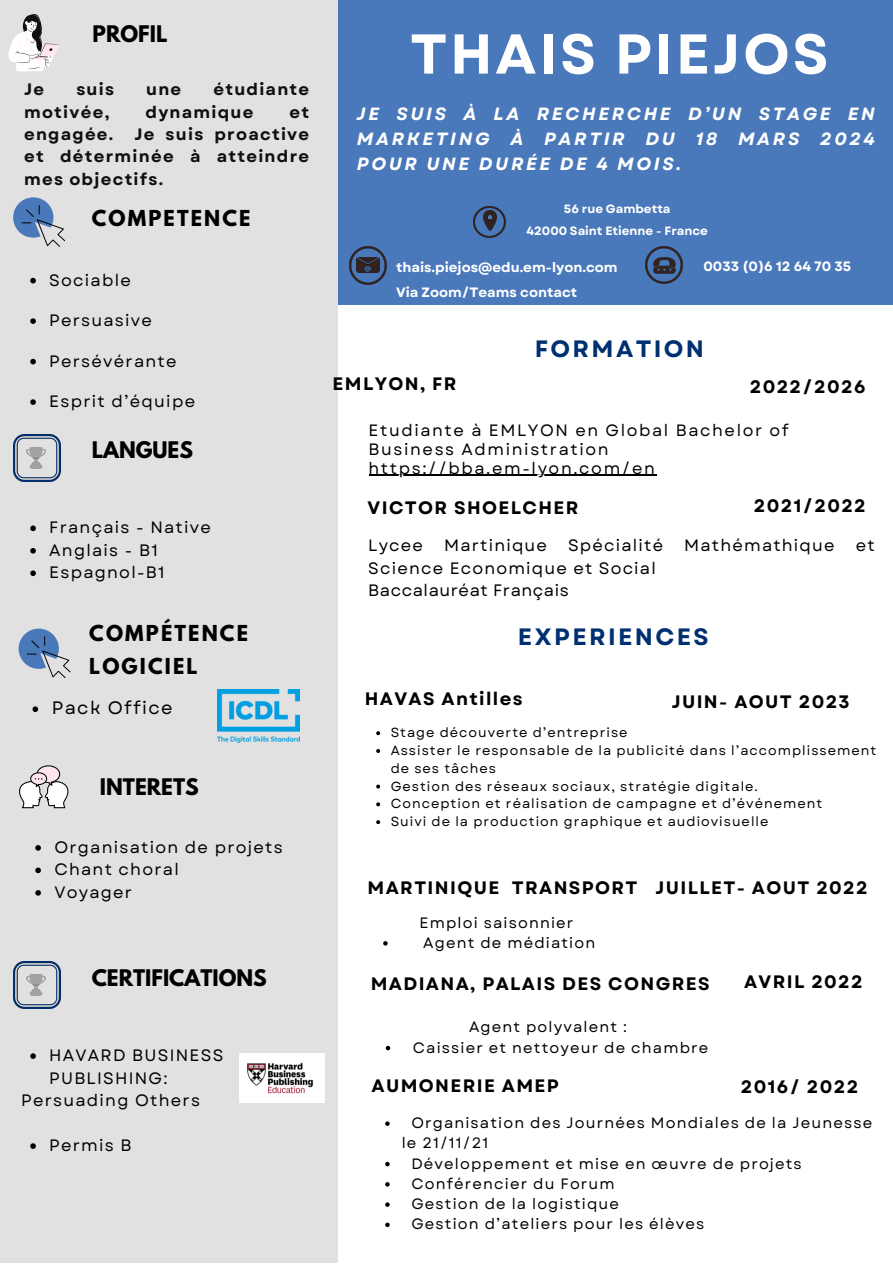
<style>
.page{position:relative;width:893px;height:1264px;background:#fff}
.page>*{position:absolute;margin:0;border:0;box-sizing:border-box;transform-origin:0 0}
.t1{font:700 55.95px "Garet";letter-spacing:.05em;color:#fff}
.t2{font:700 23.7px "Garet";letter-spacing:.1em;color:#003072}
.t3{font:700 20.25px "League Spartan";color:#000}
.t4{font:700 19.5px/32.5px "League Spartan";letter-spacing:.11em;color:#000}
.t5{font:700 18px "Garet";letter-spacing:.075em;color:#000}
.t6{font:18px "Garet";letter-spacing:.075em;color:#000}
.t7{font:italic 700 17.7px/24.8px "Garet";letter-spacing:.15em;color:#fff;text-align:justify}
.t8{font:16.5px/22.5px "Garet";letter-spacing:.075em;color:#000}
.t9{font:700 16.5px/22.5px "Garet";letter-spacing:.075em;color:#100f0d;text-align:justify}
.t10{font:16.5px "Garet";letter-spacing:.035em;color:#000}
.t11{font:16.35px/19px "Garet";letter-spacing:.1em;color:#000}
.t12{font:15px/20.2px "Garet";letter-spacing:.075em;color:#000}
.t13{font:700 13.5px "Garet";color:#fff}
.t14{font:13.2px/17.7px "Garet";letter-spacing:.075em;color:#000}
.t15{font:700 12px "Garet";color:#fff}
</style>
<div class="page">
<div style="left:0;top:0;width:892px;height:305px;background:#4a79bb"></div>
<div style="left:0;top:0;width:337px;height:1262px;background:#e1e1e1"></div>
<img style="left:645px;top:247px;width:37px;height:37px">
<img style="left:654px;top:257px;width:21px;height:16px">
<img style="left:350px;top:247px;width:37px;height:37px">
<img style="left:357px;top:257px;width:22px;height:16px">
<img style="left:218px;top:689px;width:82px;height:53px">
<img style="left:239px;top:1053px;width:86px;height:49px">
<svg style="left:30px;top:278px;width:6px;height:5px"></svg>
<svg style="left:30px;top:318px;width:6px;height:6px"></svg>
<svg style="left:30px;top:359px;width:6px;height:5px"></svg>
<svg style="left:30px;top:399px;width:6px;height:6px"></svg>
<svg style="left:30px;top:525px;width:6px;height:6px"></svg>
<svg style="left:30px;top:548px;width:6px;height:5px"></svg>
<svg style="left:30px;top:570px;width:6px;height:6px"></svg>
<svg style="left:35px;top:845px;width:6px;height:5px"></svg>
<svg style="left:35px;top:867px;width:6px;height:6px"></svg>
<svg style="left:35px;top:890px;width:6px;height:5px"></svg>
<svg style="left:32px;top:706px;width:6px;height:6px"></svg>
<svg style="left:30px;top:1053px;width:6px;height:5px"></svg>
<svg style="left:30px;top:1143px;width:6px;height:5px"></svg>
<svg style="left:8px;top:14px;width:58px;height:57px"></svg>
<svg style="left:13px;top:197px;width:52px;height:50px"></svg>
<svg style="left:19px;top:765px;width:50px;height:43px"></svg>
<img style="left:13px;top:434px;width:47px;height:47px">
<hr style="left:368px;top:475px;width:288px;height:1px;background:#000">
<svg style="left:19px;top:628px;width:51px;height:50px"></svg>
<img style="left:13px;top:961px;width:47px;height:47px">
<svg style="left:376px;top:731px;width:4px;height:4px"></svg>
<svg style="left:376px;top:749px;width:4px;height:4px"></svg>
<svg style="left:376px;top:784px;width:4px;height:4px"></svg>
<svg style="left:376px;top:802px;width:4px;height:4px"></svg>
<svg style="left:376px;top:820px;width:4px;height:4px"></svg>
<svg style="left:383px;top:941px;width:4px;height:4px"></svg>
<svg style="left:386px;top:1045px;width:4px;height:5px"></svg>
<svg style="left:385px;top:1121px;width:4px;height:4px"></svg>
<svg style="left:385px;top:1161px;width:4px;height:5px"></svg>
<svg style="left:385px;top:1182px;width:4px;height:4px"></svg>
<svg style="left:385px;top:1202px;width:4px;height:4px"></svg>
<svg style="left:385px;top:1222px;width:4px;height:5px"></svg>
<img style="left:474px;top:206px;width:31px;height:32px">
<img style="left:483px;top:210px;width:14px;height:20px">
<p class="t3" style="left:92px;top:24px;width:76px">PROFIL</p>
<p class="t9" style="left:24px;top:78px;width:22px">Je</p>
<p class="t9" style="left:76px;top:78px;width:39px">suis</p>
<p class="t9" style="left:146px;top:78px;width:37px">une</p>
<p class="t9" style="left:213px;top:78px;width:97px">étudiante</p>
<p class="t9" style="left:24px;top:101px;width:87px">motivée,</p>
<p class="t9" style="left:145px;top:101px;width:109px">dynamique</p>
<p class="t9" style="left:289px;top:101px;width:21px">et</p>
<p class="t9" style="left:24px;top:123px;width:91px">engagée.</p>
<p class="t9" style="left:24px;top:123px;width:286px;text-indent:110px">Je suis proactive et déterminée à atteindre mes objectifs.</p>
<p class="t4" style="left:92px;top:204px;width:160px">COMPETENCE</p>
<p class="t8" style="left:49px;top:269px;width:83px">Sociable</p>
<p class="t8" style="left:49px;top:309px;width:104px">Persuasive</p>
<p class="t8" style="left:49px;top:350px;width:129px">Persévérante</p>
<p class="t8" style="left:49px;top:390px;width:147px">Esprit d’équipe</p>
<p class="t3" style="left:92px;top:440px;width:103px">LANGUES</p>
<p class="t8" style="left:49px;top:516px;width:163px">Français - Native</p>
<p class="t8" style="left:49px;top:539px;width:110px">Anglais - B1</p>
<p class="t8" style="left:49px;top:561px;width:117px">Espagnol-B1</p>
<p class="t4" style="left:89px;top:619px;width:160px">COMPÉTENCE<br>LOGICIEL</p>
<p class="t6" style="left:52px;top:695px;width:122px">Pack Office</p>
<p class="t3" style="left:100px;top:776px;width:100px">INTERETS</p>
<p class="t8" style="left:54px;top:836px;width:230px">Organisation de projets</p>
<p class="t8" style="left:54px;top:858px;width:126px">Chant choral</p>
<p class="t8" style="left:54px;top:881px;width:79px">Voyager</p>
<p class="t3" style="left:92px;top:967px;width:177px">CERTIFICATIONS</p>
<p class="t8" style="left:49px;top:1044px;width:175px">HAVARD BUSINESS<br>PUBLISHING:</p>
<p class="t8" style="left:21px;top:1089px;width:180px">Persuading Others</p>
<p class="t8" style="left:49px;top:1134px;width:84px">Permis B</p>
<p class="t1" style="left:410px;top:14px;width:420px">THAIS PIEJOS</p>
<p class="t7" style="left:357px;top:102px;width:519px">JE SUIS À LA RECHERCHE D’UN STAGE EN MARKETING À PARTIR DU 18 MARS 2024<br>POUR UNE DURÉE DE 4 MOIS.</p>
<p class="t15" style="left:564px;top:200px;width:108px">56 rue Gambetta</p>
<p class="t15" style="left:526px;top:222px;width:183px">42000 Saint Etienne - France</p>
<p class="t13" style="left:396px;top:258px;width:223px">thais.piejos@edu.em-lyon.com</p>
<p class="t13" style="left:703px;top:256px;width:149px">0033 (0)6 12 64 70 35</p>
<p class="t13" style="left:396px;top:283px;width:182px">Via Zoom/Teams contact</p>
<p class="t2" style="left:534px;top:331px;width:171px">FORMATION</p>
<p class="t5" style="left:332px;top:371px;width:125px">EMLYON, FR</p>
<p class="t5" style="left:749px;top:374px;width:117px">2022/2026</p>
<p class="t11" style="left:368px;top:420px;width:422px">Etudiante à EMLYON en Global Bachelor of<br>Business Administration https://bba.em-lyon.com/en</p>
<p class="t5" style="left:367px;top:495px;width:212px">VICTOR SHOELCHER</p>
<p class="t5" style="left:754px;top:493px;width:113px">2021/2022</p>
<p class="t8" style="left:368px;top:534px;width:56px">Lycee</p>
<p class="t8" style="left:444px;top:534px;width:104px">Martinique</p>
<p class="t8" style="left:568px;top:534px;width:97px">Spécialité</p>
<p class="t8" style="left:684px;top:534px;width:152px">Mathémathique</p>
<p class="t8" style="left:855px;top:534px;width:20px">et</p>
<p class="t8" style="left:368px;top:557px;width:289px">Science Economique et Social</p>
<p class="t10" style="left:368px;top:578px;width:202px">Baccalauréat Français</p>
<p class="t2" style="left:517px;top:619px;width:192px">EXPERIENCES</p>
<p class="t5" style="left:365px;top:686px;width:159px">HAVAS Antilles</p>
<p class="t5" style="left:671px;top:688px;width:179px">JUIN- AOUT 2023</p>
<p class="t14" style="left:390px;top:723px;width:238px">Stage découverte d’entreprise</p>
<p class="t14" style="left:390px;top:741px;width:487px">Assister le responsable de la publicité dans l’accomplissement de ses tâches</p>
<p class="t14" style="left:390px;top:777px;width:369px">Gestion des réseaux sociaux, stratégie digitale.</p>
<p class="t14" style="left:390px;top:795px;width:433px">Conception et réalisation de campagne et d’événement</p>
<p class="t14" style="left:390px;top:812px;width:379px">Suivi de la production graphique et audiovisuelle</p>
<p class="t5" style="left:367px;top:875px;width:271px">MARTINIQUE TRANSPORT</p>
<p class="t12" style="left:423px;top:932px;width:173px">Agent de médiation</p>
<p class="t12" style="left:419px;top:912px;width:155px">Emploi saisonnier</p>
<p class="t5" style="left:655px;top:875px;width:214px">JUILLET- AOUT 2022</p>
<p class="t5" style="left:371px;top:970px;width:340px">MADIANA, PALAIS DES CONGRES</p>
<p class="t12" style="left:469px;top:1017px;width:159px">Agent polyvalent :</p>
<p class="t12" style="left:413px;top:1037px;width:297px">Caissier et nettoyeur de chambre</p>
<p class="t5" style="left:744px;top:968px;width:120px">AVRIL 2022</p>
<p class="t5" style="left:371px;top:1072px;width:189px">AUMONERIE AMEP</p>
<p class="t12" style="left:401px;top:1112px;width:472px;text-indent:10px">Organisation des Journées Mondiales de la Jeunesse le 21/11/21</p>
<p class="t12" style="left:411px;top:1153px;width:392px">Développement et mise en œuvre de projets</p>
<p class="t12" style="left:411px;top:1173px;width:205px">Conférencier du Forum</p>
<p class="t12" style="left:411px;top:1193px;width:209px">Gestion de la logistique</p>
<p class="t12" style="left:411px;top:1213px;width:294px">Gestion d’ateliers pour les élèves</p>
<p class="t5" style="left:740px;top:1074px;width:119px">2016/ 2022</p>
</div>
